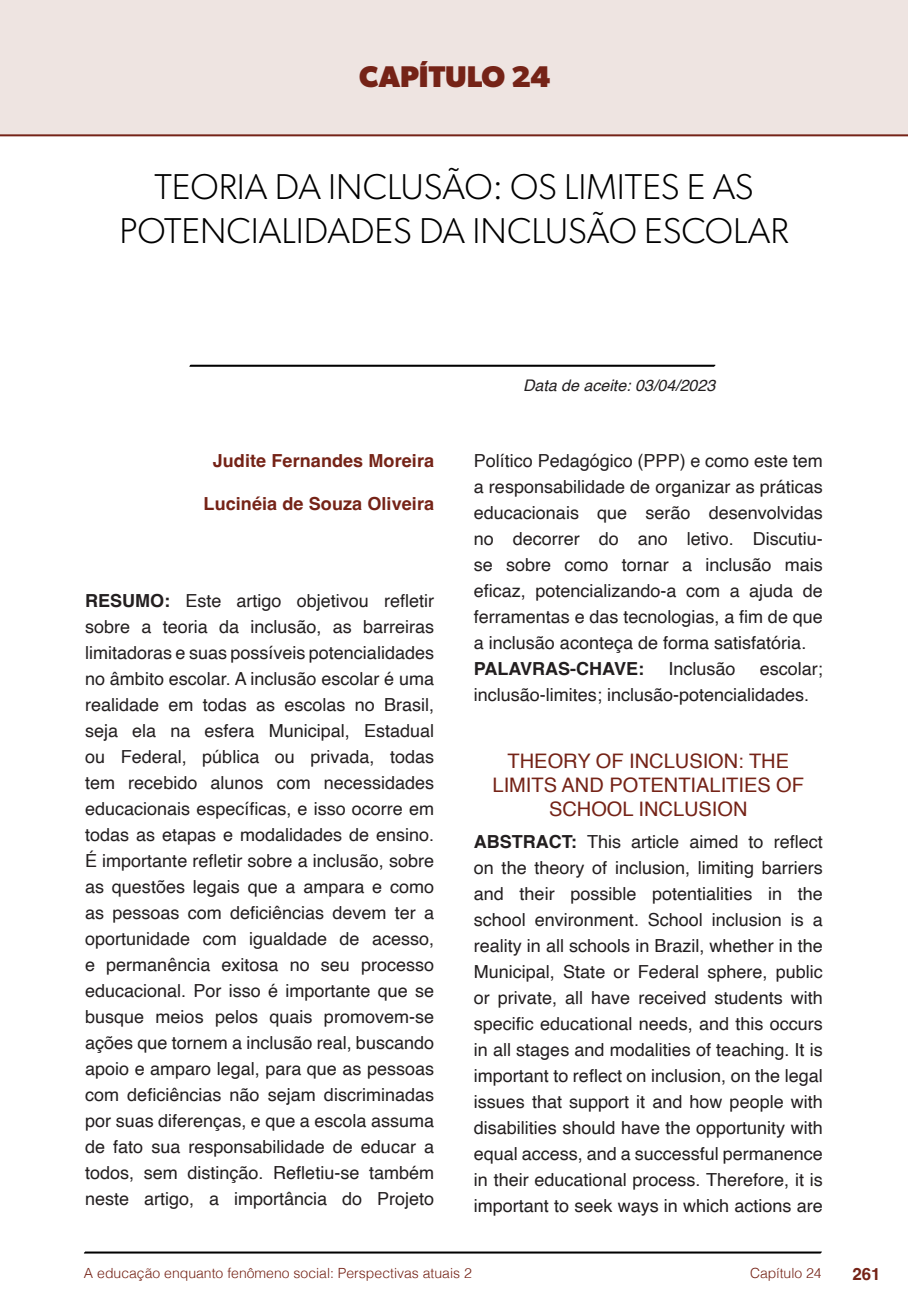
<style>
.page{position:relative;width:908px;height:1304px;background:#fff}
.page>*{position:absolute;margin:0;border:0;box-sizing:border-box;transform-origin:0 0}
.t1{font:300 36px/44px "Gibson";color:#000;text-align:center}
.t2{font:700 30px "Gibson";color:#752317}
.t3{font:20px/24px "Helvetica";color:#752317;text-align:center}
.t4{font:18px/26px "Helvetica";color:#231f20;text-align:justify}
.t5{font:700 18px "Helvetica";letter-spacing:.005em;color:#752317}
.t6{font:700 18px "Helvetica";color:#231f20}
.t7{font:700 16.8px "Helvetica";color:#752317}
.t8{font:italic 16px "Helvetica";color:#231f20}
.t9{font:300 14px "Helvetica";color:#752317}
.s1{font-weight:700}
</style>
<div class="page">
<svg style="left:84px;top:1251px;width:737px;height:3px;background:#515151"></svg>
<svg style="left:189px;top:364px;width:526px;height:3px;background:#4f4f4f"></svg>
<div style="left:0;top:0;width:907px;height:136px;background:#eee4e1"></div>
<div style="left:44px;top:72px;width:68px;height:61px;background:#eee4e1"></div>
<h2 class="t2" style="left:359px;top:58px;width:193px">CAPÍTULO 24</h2>
<h1 class="t1" style="left:119px;top:164px;width:670px">TEORIA DA INCLUSÃO: OS LIMITES E AS<br>POTENCIALIDADES DA INCLUSÃO ESCOLAR</h1>
<p class="t5" style="left:213px;top:450px;width:223px">Judite Fernandes Moreira</p>
<p class="t5" style="left:203px;top:492px;width:232px">Lucinéia de Souza Oliveira</p>
<p class="t4" style="left:85px;top:588px;width:350px"><span class="s1">RESUMO:</span> Este artigo objetivou refletir sobre a teoria da inclusão, as barreiras limitadoras e suas possíveis potencialidades no âmbito escolar. A inclusão escolar é uma realidade em todas as escolas no Brasil, seja ela na esfera Municipal, Estadual ou Federal, pública ou privada, todas tem recebido alunos com necessidades educacionais específicas, e isso ocorre em todas as etapas e modalidades de ensino.<br>É importante refletir sobre a inclusão, sobre as questões legais que a ampara e como as pessoas com deficiências devem ter a oportunidade com igualdade de acesso, e permanência exitosa no seu processo educacional. Por isso é importante que se busque meios pelos quais promovem-se ações que tornem a inclusão real, buscando apoio e amparo legal, para que as pessoas com deficiências não sejam discriminadas por suas diferenças, e que a escola assuma de fato sua responsabilidade de educar a todos, sem distinção. Refletiu-se também neste artigo, a importância do Projeto</p>
<p class="t8" style="left:523px;top:373px;width:194px">Data de aceite: 03/04/2023</p>
<p class="t4" style="left:473px;top:448px;width:350px">Político Pedagógico (PPP) e como este tem a responsabilidade de organizar as práticas educacionais que serão desenvolvidas no decorrer do ano letivo. Discutiu&shy;se sobre como tornar a inclusão mais eficaz, potencializando-a com a ajuda de ferramentas e das tecnologias, a fim de que a inclusão aconteça de forma satisfatória.</p>
<p class="t6" style="left:473px;top:657px;width:172px">PALAVRAS-CHAVE:</p>
<p class="t4" style="left:668px;top:656px;width:69px">Inclusão</p>
<p class="t4" style="left:473px;top:656px;width:350px;text-indent:286px">escolar; inclusão-limites; inclusão-potencialidades.</p>
<p class="t3" style="left:492px;top:750px;width:313px">THEORY OF INCLUSION: THE<br>LIMITS AND POTENTIALITIES OF<br>SCHOOL INCLUSION</p>
<p class="t4" style="left:473px;top:829px;width:350px"><span class="s1">ABSTRACT:</span> This article aimed to reflect on the theory of inclusion, limiting barriers and their possible potentialities in the school environment. School inclusion is a reality in all schools in Brazil, whether in the Municipal, State or Federal sphere, public or private, all have received students with specific educational needs, and this occurs in all stages and modalities of teaching. It is important to reflect on inclusion, on the legal issues that support it and how people with disabilities should have the opportunity with equal access, and a successful permanence in their educational process. Therefore, it is important to seek ways in which actions are</p>
<p class="t9" style="left:84px;top:1261px;width:389px">A educação enquanto fenômeno social: Perspectivas atuais 2</p>
<p class="t9" style="left:749px;top:1261px;width:73px">Capítulo 24</p>
<p class="t7" style="left:851px;top:1264px;width:30px">261</p>
</div>
